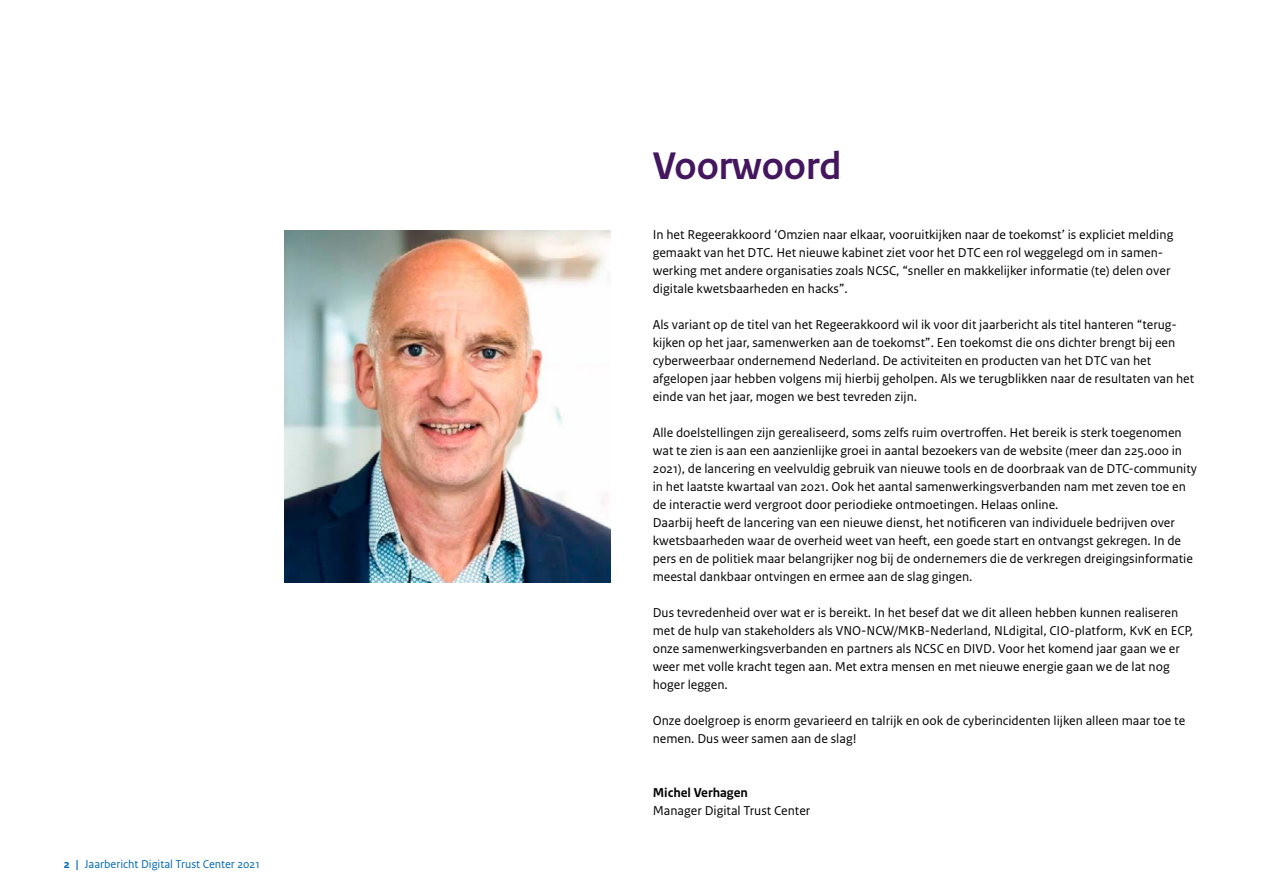
<style>
.page{position:relative;width:1263px;height:893px;background:#fff}
.page>*{position:absolute;margin:0;border:0;box-sizing:border-box;transform-origin:0 0}
.H2_RO_Kop{font:700 40.5px "Rijksoverheid Sans Heading";color:#44165d}
.P_RO_Broodtekst_Sans{font:13.5px/18px "Rijksoverheid Sans Text";color:#000}
.P_RO_Broodtekst_Sans-2{font:700 13.5px "Rijksoverheid Sans Text";color:#000}
.t1{font:12px "Rijksoverheid Sans Text";color:#0068b3}
.s1{font-weight:700}
</style>
<div class="page">
<img style="left:284px;top:231px;width:326px;height:351px">
<p class="t1" style="left:64px;top:857px;width:198px"><span class="s1">2 |</span> Jaarbericht Digital Trust Center 2021</p>
<h2 class="H2_RO_Kop" style="left:653px;top:143px;width:190px">Voorwoord</h2>
<p class="P_RO_Broodtekst_Sans" style="left:653px;top:226px;width:522px">In het Regeerakkoord ‘Omzien naar elkaar, vooruitkijken naar de toekomst’ is expliciet melding gemaakt van het DTC. Het nieuwe kabinet ziet voor het DTC een rol weggelegd om in samen&shy;werking met andere organisaties zoals NCSC, “sneller en makkelijker informatie (te) delen over digitale kwetsbaarheden en hacks”.</p>
<p class="P_RO_Broodtekst_Sans" style="left:653px;top:316px;width:543px">Als variant op de titel van het Regeerakkoord wil ik voor dit jaarbericht als titel hanteren “terug&shy;kijken op het jaar, samenwerken aan de toekomst”. Een toekomst die ons dichter brengt bij een cyberweerbaar ondernemend Nederland. De activiteiten en producten van het DTC van het afgelopen jaar hebben volgens mij hierbij geholpen. Als we terugblikken naar de resultaten van het einde van het jaar, mogen we best tevreden zijn.</p>
<p class="P_RO_Broodtekst_Sans" style="left:653px;top:424px;width:546px">Alle doelstellingen zijn gerealiseerd, soms zelfs ruim overtroffen. Het bereik is sterk toegenomen wat te zien is aan een aanzienlijke groei in aantal bezoekers van de website (meer dan 225.000 in 2021), de lancering en veelvuldig gebruik van nieuwe tools en de doorbraak van de DTC-community in het laatste kwartaal van 2021. Ook het aantal samenwerkingsverbanden nam met zeven toe en de interactie werd vergroot door periodieke ontmoetingen. Helaas online.</p>
<p class="P_RO_Broodtekst_Sans" style="left:653px;top:514px;width:542px">Daarbij heeft de lancering van een nieuwe dienst, het notificeren van individuele bedrijven over kwetsbaarheden waar de overheid weet van heeft, een goede start en ontvangst gekregen. In de pers en de politiek maar belangrijker nog bij de ondernemers die de verkregen dreigingsinformatie meestal dankbaar ontvingen en ermee aan de slag gingen.</p>
<p class="P_RO_Broodtekst_Sans" style="left:653px;top:604px;width:542px">Dus tevredenheid over wat er is bereikt. In het besef dat we dit alleen hebben kunnen realiseren met de hulp van stakeholders als VNO-NCW/MKB-Nederland, NLdigital, CIO-platform, KvK en ECP, onze samenwerkingsverbanden en partners als NCSC en DIVD. Voor het komend jaar gaan we er weer met volle kracht tegen aan. Met extra mensen en met nieuwe energie gaan we de lat nog hoger leggen.</p>
<p class="P_RO_Broodtekst_Sans" style="left:653px;top:712px;width:534px">Onze doelgroep is enorm gevarieerd en talrijk en ook de cyberincidenten lijken alleen maar toe te nemen. Dus weer samen aan de slag!</p>
<p class="P_RO_Broodtekst_Sans-2" style="left:653px;top:785px;width:97px">Michel Verhagen</p>
<p class="P_RO_Broodtekst_Sans" style="left:653px;top:802px;width:159px">Manager Digital Trust Center</p>
</div>
